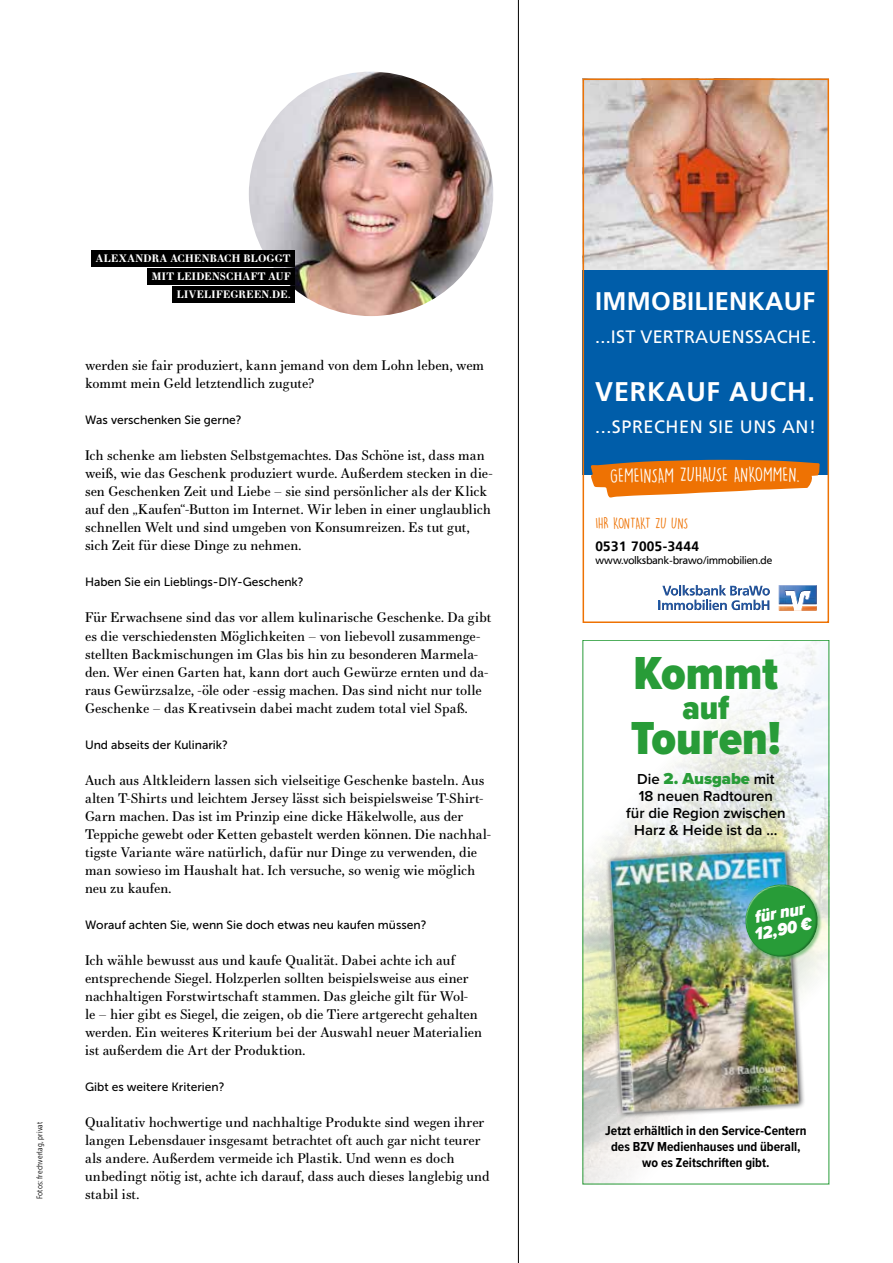
<style>
.page{position:relative;width:893px;height:1263px;background:#fff}
.page>*{position:absolute;margin:0;border:0;box-sizing:border-box;transform-origin:0 0}
.t1{font:900 48px "Proxima Nova Cond";color:#289c38}
.t2{font:900 34.5px "Proxima Nova Cond";color:#289c38}
.t3{font:700 27px "Frutiger LT Std";letter-spacing:.03em;color:#fff}
.t4{font:700 25.5px "Frutiger LT Std";letter-spacing:.01em;color:#fff}
.t5{font:18.75px "DK Lemon Yellow Sun";letter-spacing:-.005em;color:#fff}
.t6{font:18px "Frutiger LT Std";letter-spacing:.01em;color:#fff}
.t7{font:18px "Frutiger LT Std";letter-spacing:.03em;color:#fff}
.t8{font:italic 900 18px/16.5px "Proxima Nova Cond";color:#fff}
.t9{font:900 16.5px "Proxima Nova";color:#289c38}
.t10{font:600 15px/17.2px "Proxima Nova";color:#000;text-align:center}
.t11{font:14.25px "DK Lemon Yellow Sun";letter-spacing:-.035em;color:#ee7203}
.t12{font:13.5px/18px "Essonnes Text";color:#000}
.t13{font:700 13.5px/16.2px "Proxima Nova Cond";color:#000;text-align:center}
.t14{font:700 13.5px "Frutiger VR";letter-spacing:.025em;color:#000}
.t15{font:12px "Museo Sans 500";color:#000}
.t16{font:700 10.5px/18px "Essonnes Text";letter-spacing:.025em;color:#fff;text-align:right}
.t17{font:10.5px "Frutiger VR";letter-spacing:.01em;color:#000}
.t18{font:8.25px "Museo Sans Cond 300";letter-spacing:.02em;color:#000}
.s1{font-weight:600;font-size:15px;color:#000}
</style>
<div class="page">
<img style="left:249px;top:72px;width:244px;height:244px;border-radius:122px">
<div style="left:92px;top:250px;width:203px;height:16px;background:#000"></div>
<div style="left:148px;top:268px;width:147px;height:16px;background:#000"></div>
<div style="left:173px;top:286px;width:122px;height:16px;background:#000"></div>
<hr style="left:518px;top:0;width:1px;height:1263px;background:#000">
<div style="left:583px;top:270px;width:246px;height:205px;background:#005da9"></div>
<img style="left:585px;top:81px;width:242px;height:189px">
<svg style="left:778px;top:585px;width:1px;height:26px"></svg>
<svg style="left:779px;top:585px;width:38px;height:26px"></svg>
<svg style="left:658px;top:585px;width:112px;height:25px"></svg>
<svg style="left:590px;top:460px;width:230px;height:38px"></svg>
<div style="left:583px;top:79px;width:246px;height:544px;border:1px solid #ee7203"></div>
<img style="left:585px;top:642px;width:242px;height:540px">
<img style="left:583px;top:844px;width:225px;height:279px">
<img style="left:737px;top:877px;width:88px;height:88px">
<p class="t18" style="left:35px;top:1199px;width:79px;rotate:-90deg">Fotos: frechverlag, privat</p>
<p class="t16" style="left:96px;top:249px;width:196px">ALEXANDRA ACHENBACH BLOGGT<br>MIT LEIDENSCHAFT AUF<br>LIVELIFEGREEN.DE.</p>
<p class="t12" style="left:85px;top:356px;width:401px">werden sie fair produziert, kann jemand von dem Lohn leben, wem kommt mein Geld letztendlich zugute?</p>
<p class="t15" style="left:85px;top:413px;width:158px">Was verschenken Sie gerne?</p>
<p class="t12" style="left:85px;top:446px;width:409px">Ich schenke am liebsten Selbstgemachtes. Das Schöne ist, dass man weiß, wie das Geschenk produziert wurde. Außerdem stecken in die&shy;sen Geschenken Zeit und Liebe – sie sind persönlicher als der Klick auf den „Kaufen“-Button im Internet. Wir leben in einer unglaublich schnellen Welt und sind umgeben von Konsumreizen. Es tut gut, sich Zeit für diese Dinge zu nehmen.</p>
<p class="t15" style="left:85px;top:576px;width:220px">Haben Sie ein Lieblings-DIY-Geschenk?</p>
<p class="t12" style="left:85px;top:608px;width:408px">Für Erwachsene sind das vor allem kulinarische Geschenke. Da gibt es die verschiedensten Möglichkeiten – von liebevoll zusammenge&shy;stellten Backmischungen im Glas bis hin zu besonderen Marmela&shy;den. Wer einen Garten hat, kann dort auch Gewürze ernten und da&shy;raus Gewürzsalze, -öle oder -essig machen. Das sind nicht nur tolle Geschenke – das Kreativsein dabei macht zudem total viel Spaß.</p>
<p class="t15" style="left:85px;top:738px;width:145px">Und abseits der Kulinarik?</p>
<p class="t12" style="left:85px;top:771px;width:407px">Auch aus Altkleidern lassen sich vielseitige Geschenke basteln. Aus alten T-Shirts und leichtem Jersey lässt sich beispielsweise T-Shirt-Garn machen. Das ist im Prinzip eine dicke Häkelwolle, aus der Teppiche gewebt oder Ketten gebastelt werden können. Die nachhal&shy;tigste Variante wäre natürlich, dafür nur Dinge zu verwenden, die man sowieso im Haushalt hat. Ich versuche, so wenig wie möglich neu zu kaufen.</p>
<p class="t15" style="left:85px;top:918px;width:343px">Worauf achten Sie, wenn Sie doch etwas neu kaufen müssen?</p>
<p class="t12" style="left:85px;top:951px;width:398px">Ich wähle bewusst aus und kaufe Qualität. Dabei achte ich auf entsprechende Siegel. Holzperlen sollten beispielsweise aus einer nachhaltigen Forstwirtschaft stammen. Das gleiche gilt für Wol&shy;le – hier gibt es Siegel, die zeigen, ob die Tiere artgerecht gehalten werden. Ein weiteres Kriterium bei der Auswahl neuer Materialien ist außerdem die Art der Produktion.</p>
<p class="t15" style="left:85px;top:1080px;width:141px">Gibt es weitere Kriterien?</p>
<p class="t12" style="left:85px;top:1113px;width:406px">Qualitativ hochwertige und nachhaltige Produkte sind wegen ihrer langen Lebensdauer insgesamt betrachtet oft auch gar nicht teurer als andere. Außerdem vermeide ich Plastik. Und wenn es doch unbedingt nötig ist, achte ich darauf, dass auch dieses langlebig und</p>
<p class="t12" style="left:85px;top:1185px;width:56px">stabil ist.</p>
<h3 class="t4" style="left:595px;top:286px;width:221px">IMMOBILIENKAUF</h3>
<h3 class="t6" style="left:595px;top:326px;width:222px">...IST VERTRAUENSSACHE.</h3>
<h3 class="t3" style="left:595px;top:375px;width:221px">VERKAUF AUCH.</h3>
<h3 class="t7" style="left:595px;top:416px;width:222px">...SPRECHEN SIE UNS AN!</h3>
<h3 class="t5" style="left:610px;top:463px;width:191px">GEMEINSAM ZUHAUSE ANKOMMEN.</h3>
<p class="t11" style="left:595px;top:514px;width:94px">IHR KONTAKT ZU UNS</p>
<p class="t14" style="left:595px;top:539px;width:105px">0531 7005-3444</p>
<p class="t17" style="left:595px;top:554px;width:178px">www.volksbank-brawo/immobilien.de</p>
<h1 class="t1" style="left:634px;top:638px;width:146px">Kommt</h1>
<h2 class="t2" style="left:682px;top:682px;width:49px">auf</h2>
<h1 class="t1" style="left:631px;top:702px;width:152px">Touren!</h1>
<p class="t9" style="left:637px;top:766px;width:139px"><span class="s1">Die</span> 2. Ausgabe <span class="s1">mit</span></p>
<p class="t10" style="left:626px;top:787px;width:161px">18 neuen Radtouren<br>für die Region zwischen<br>Harz &amp; Heide ist da ...</p>
<h3 class="t8" style="left:750px;top:910px;width:59px;rotate:-11deg">für nur<br>12,90 €</h3>
<p class="t13" style="left:605px;top:1122px;width:203px">Jetzt erhältlich in den Service-Centern des BZV Medienhauses und überall, wo es Zeitschriften gibt.</p>
</div>
